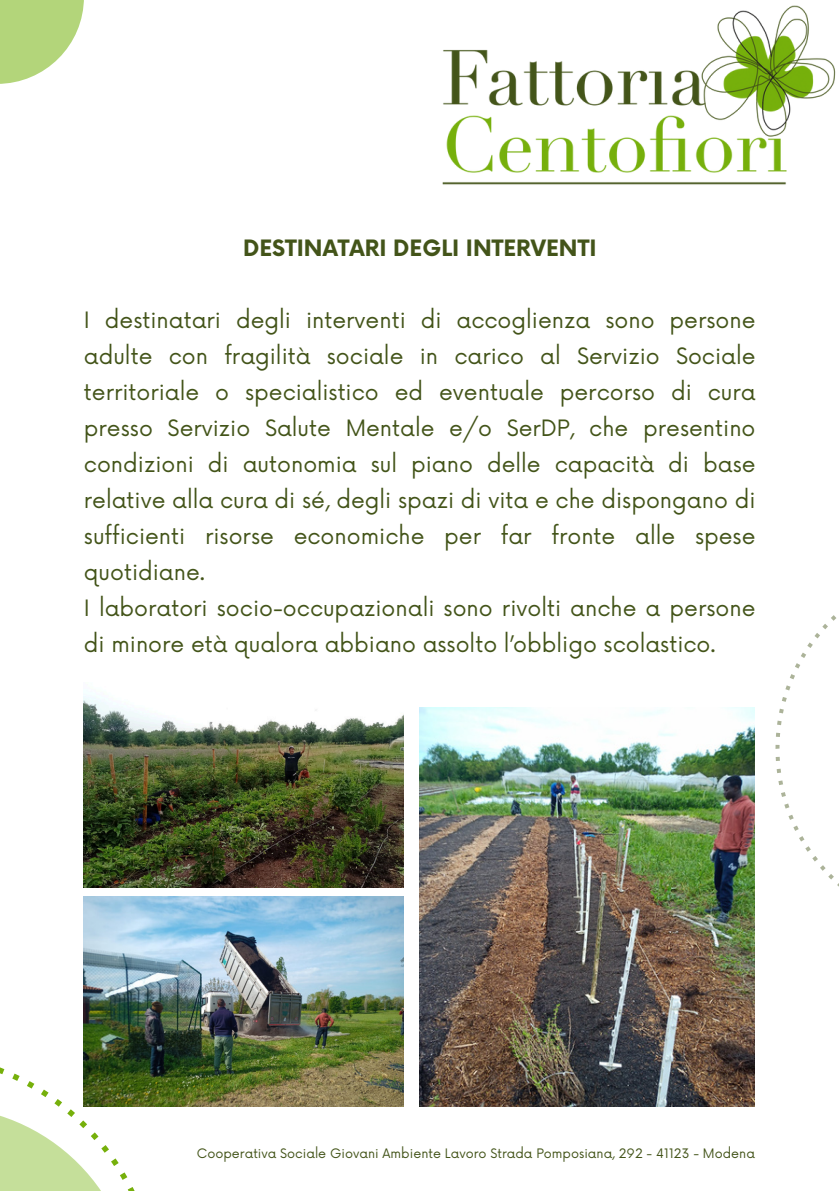
<style>
.page{position:relative;width:839px;height:1191px;background:#fff}
.page>*{position:absolute;margin:0;border:0;box-sizing:border-box;transform-origin:0 0}
.t1{font:22px/36px "Now";color:#435419}
.t2{font:700 22px "Now";color:#435419}
.t3{font:12.8px "Now";color:#435419}
</style>
<div class="page">
<svg style="left:27px;top:1081px;width:7px;height:8px"></svg>
<svg style="left:0;top:1067px;width:4px;height:7px"></svg>
<svg style="left:12px;top:1074px;width:8px;height:7px"></svg>
<svg style="left:41px;top:1090px;width:43px;height:17px"></svg>
<svg style="left:0;top:1109px;width:135px;height:82px"></svg>
<svg style="left:0;top:0;width:84px;height:84px;fill:#b3d57a"></svg>
<svg style="left:775px;top:745px;width:4px;height:4px"></svg>
<svg style="left:784px;top:804px;width:5px;height:5px"></svg>
<svg style="left:788px;top:815px;width:5px;height:5px"></svg>
<svg style="left:775px;top:757px;width:4px;height:4px"></svg>
<svg style="left:776px;top:733px;width:4px;height:4px"></svg>
<svg style="left:785px;top:685px;width:5px;height:6px"></svg>
<svg style="left:777px;top:721px;width:4px;height:4px"></svg>
<svg style="left:782px;top:697px;width:4px;height:5px"></svg>
<svg style="left:793px;top:826px;width:45px;height:60px"></svg>
<svg style="left:781px;top:792px;width:4px;height:5px"></svg>
<svg style="left:790px;top:615px;width:46px;height:64px"></svg>
<svg style="left:778px;top:780px;width:5px;height:5px"></svg>
<svg style="left:779px;top:709px;width:4px;height:4px"></svg>
<svg style="left:776px;top:769px;width:5px;height:4px"></svg>
<img style="left:442px;top:5px;width:394px;height:180px">
<img style="left:84px;top:695px;width:319px;height:193px">
<img style="left:420px;top:708px;width:334px;height:399px">
<img style="left:84px;top:897px;width:319px;height:210px">
<p class="t2" style="left:243px;top:236px;width:355px">DESTINATARI DEGLI INTERVENTI</p>
<p class="t1" style="left:84px;top:303px;width:673px">I destinatari degli interventi di accoglienza sono persone adulte con fragilità sociale in carico al Servizio Sociale territoriale o specialistico ed eventuale percorso di cura presso Servizio Salute Mentale e/o SerDP, che presentino condizioni di autonomia sul piano delle capacità di base relative alla cura di sé, degli spazi di vita e che dispongano di sufficienti risorse economiche per far fronte alle spese quotidiane.<br>I laboratori socio-occupazionali sono rivolti anche a persone di minore età qualora abbiano assolto l’obbligo scolastico.</p>
<p class="t3" style="left:197px;top:1146px;width:559px">Cooperativa Sociale Giovani Ambiente Lavoro Strada Pomposiana, 292 - 41123 - Modena</p>
</div>
